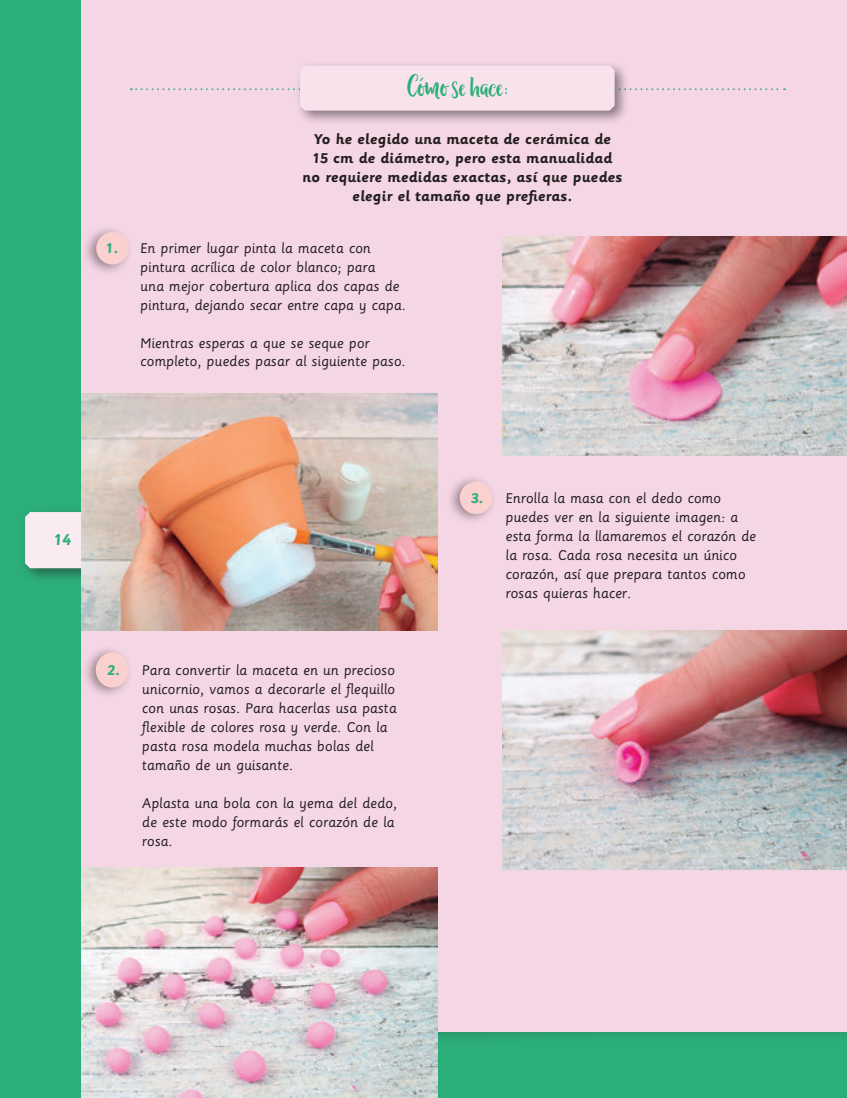
<style>
.page{position:relative;width:847px;height:1098px;background:#fff}
.page>*{position:absolute;margin:0;border:0;box-sizing:border-box;transform-origin:0 0}
.t1{font:38.5px "Fontbox Lemonade Stand";color:#2cae79}
.t2{font:700 17.5px "Sassoon Primary Std";color:#2cae79}
.t3{font:15.75px/18.9px "Sassoon Primary Std";color:#231f20}
.t4{font:700 15.75px/18.9px "Sassoon Primary Std";color:#231f20;text-align:center}
.s1{font-weight:700;color:#2cae79}
</style>
<div class="page">
<div style="left:0;top:0;width:847px;height:1097px;background:#2cae79"></div>
<div style="left:20px;top:507px;width:94px;height:76px;background:#231f20;opacity:.51"></div>
<div style="left:25px;top:512px;width:56px;height:56px;background:#faebf2"></div>
<div style="left:81px;top:0;width:766px;height:1031px;background:#f5d6e5"></div>
<div style="left:295px;top:61px;width:334px;height:64px;background:#231f20;opacity:.51"></div>
<svg style="left:131px;top:65px;width:654px;height:46px"></svg>
<img style="left:81px;top:393px;width:356px;height:237px">
<img style="left:503px;top:236px;width:344px;height:219px">
<img style="left:503px;top:630px;width:344px;height:238px">
<img style="left:81px;top:867px;width:356px;height:230px">
<div style="left:82px;top:225px;width:52px;height:51px;background:#231f20;opacity:.45"></div>
<div style="left:96px;top:232px;width:33px;height:32px;background:#fbd1d0;border-radius:50%"></div>
<div style="left:446px;top:474px;width:51px;height:51px;background:#231f20;opacity:.45"></div>
<div style="left:460px;top:481px;width:32px;height:33px;background:#fbd1d0;border-radius:50%"></div>
<div style="left:82px;top:645px;width:52px;height:54px;background:#231f20;opacity:.45"></div>
<div style="left:96px;top:652px;width:32px;height:35px;background:#fbd1d0;border-radius:50%"></div>
<h1 class="t1" style="left:407px;top:66px;width:103px">Cómo se hace:</h1>
<p class="t4" style="left:302px;top:130px;width:322px">Yo he elegido una maceta de cerámica de<br>15 cm de diámetro, pero esta manualidad no requiere medidas exactas, así que puedes elegir el tamaño que prefieras.</p>
<p class="t3" style="left:140px;top:238px;width:267px;text-indent:-35px"><span class="s1">1.</span> En primer lugar pinta la maceta con pintura acrílica de color blanco; para<br>una mejor cobertura aplica dos capas de pintura, dejando secar entre capa y capa.</p>
<p class="t3" style="left:140px;top:333px;width:267px">Mientras esperas a que se seque por completo, puedes pasar al siguiente paso.</p>
<p class="t2" style="left:54px;top:529px;width:19px">14</p>
<p class="t3" style="left:142px;top:660px;width:256px;text-indent:-35px"><span class="s1">2.</span> Para convertir la maceta en un precioso unicornio, vamos a decorarle el flequillo con unas rosas. Para hacerlas usa pasta flexible de colores rosa y verde. Con la pasta rosa modela muchas bolas del tamaño de un guisante.</p>
<p class="t3" style="left:142px;top:793px;width:257px">Aplasta una bola con la yema del dedo, de este modo formarás el corazón de la rosa.</p>
<p class="t3" style="left:505px;top:488px;width:252px;text-indent:-35px"><span class="s1">3.</span> Enrolla la masa con el dedo como puedes ver en la siguiente imagen: a esta forma la llamaremos el corazón de la rosa. Cada rosa necesita un único corazón, así que prepara tantos como rosas quieras hacer.</p>
</div>
